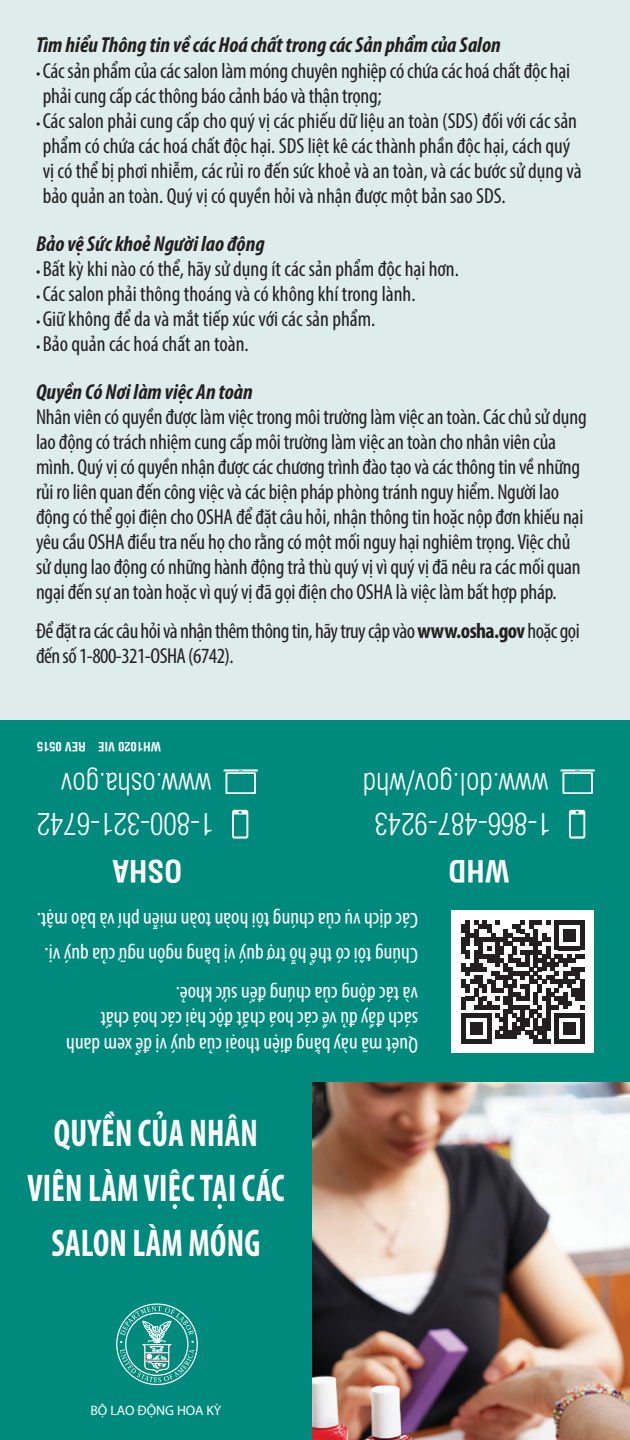
<style>
.page{position:relative;width:630px;height:1440px;background:#fff}
.page>*{position:absolute;margin:0;border:0;box-sizing:border-box;transform-origin:0 0}
.t1{font:700 condensed 38.75px/55px "Myriad Pro";letter-spacing:.01em;color:#fff;text-align:center;scale:.87 1}
.t2{font:300 condensed 30px "Helvetica LT Std";color:#fff}
.t3{font:700 condensed 30px "Helvetica LT Std";color:#fff}
.Paragraph_Style_1{font:condensed 21.75px/25px "Myriad Pro";letter-spacing:-.01em;color:#231f20}
.Paragraph_Style_1-2{font:condensed 21.75px/25.8px "Myriad Pro";color:#fff}
.Paragraph_Style_1-3{font:italic 700 condensed 21.75px "Myriad Pro";color:#231f20}
.t4{font:13.75px "Myriad Pro";color:#fff}
.t5{font:700 condensed 12.5px "Helvetica LT Std";color:#fff}
.s1{font-weight:700;font-size:15px}
.s2{font-weight:700;font-style:italic}
.s3{font-weight:700}
</style>
<div class="page">
<div style="left:0;top:0;width:630px;height:727px;background:#deedec"></div>
<div style="left:0;top:720px;width:630px;height:720px;background:#008a7d"></div>
<img style="left:312px;top:1082px;width:318px;height:358px">
<div style="left:116px;top:1303px;width:82px;height:82px;border:1px solid #fff;border-radius:50%"></div>
<svg style="left:120px;top:1306px;width:74px;height:76px"></svg>
<svg style="left:560px;top:769px;width:35px;height:25px"></svg>
<svg style="left:569px;top:810px;width:16px;height:29px"></svg>
<svg style="left:224px;top:769px;width:34px;height:25px"></svg>
<svg style="left:232px;top:810px;width:16px;height:29px"></svg>
<div style="left:451px;top:910px;width:143px;height:143px;background:#fff"></div>
<svg style="left:462px;top:920px;width:122px;height:123px"></svg>
<p class="Paragraph_Style_1-3" style="left:36px;top:32px;width:466px">Tìm hiểu Thông tin về các Hoá chất trong các Sản phẩm của Salon</p>
<p class="Paragraph_Style_1" style="left:43px;top:58px;width:529px;text-indent:-7px"><span class="s1">•</span> Các sản phẩm của các salon làm móng chuyên nghiệp có chứa các hoá chất độc hại phải cung cấp các thông báo cảnh báo và thận trọng;</p>
<p class="Paragraph_Style_1" style="left:43px;top:108px;width:541px;text-indent:-7px"><span class="s1">•</span> Các salon phải cung cấp cho quý vị các phiếu dữ liệu an toàn (SDS) đối với các sản phẩm có chứa các hoá chất độc hại. SDS liệt kê các thành phần độc hại, cách quý vị có thể bị phơi nhiễm, các rủi ro đến sức khoẻ và an toàn, và các bước sử dụng và bảo quản an toàn. Quý vị có quyền hỏi và nhận được một bản sao SDS.</p>
<p class="Paragraph_Style_1-3" style="left:36px;top:230px;width:230px">Bảo vệ Sức khoẻ Người lao động</p>
<p class="Paragraph_Style_1" style="left:36px;top:256px;width:425px"><span class="s1">•</span> Bất kỳ khi nào có thể, hãy sử dụng ít các sản phẩm độc hại hơn.</p>
<p class="Paragraph_Style_1" style="left:36px;top:281px;width:381px"><span class="s1">•</span> Các salon phải thông thoáng và có không khí trong lành.</p>
<p class="Paragraph_Style_1" style="left:36px;top:306px;width:341px"><span class="s1">•</span> Giữ không để da và mắt tiếp xúc với các sản phẩm.</p>
<p class="Paragraph_Style_1" style="left:36px;top:331px;width:214px"><span class="s1">•</span> Bảo quản các hoá chất an toàn.</p>
<p class="Paragraph_Style_1" style="left:36px;top:379px;width:552px"><span class="s2">Quyền Có Nơi làm việc An toàn<br></span>Nhân viên có quyền được làm việc trong môi trường làm việc an toàn. Các chủ sử dụng lao động có trách nhiệm cung cấp môi trường làm việc an toàn cho nhân viên của mình. Quý vị có quyền nhận được các chương trình đào tạo và các thông tin về những rủi ro liên quan đến công việc và các biện pháp phòng tránh nguy hiểm. Người lao động có thể gọi điện cho OSHA để đặt câu hỏi, nhận thông tin hoặc nộp đơn khiếu nại yêu cầu OSHA điều tra nếu họ cho rằng có một mối nguy hại nghiêm trọng. Việc chủ sử dụng lao động có những hành động trả thù quý vị vì quý vị đã nêu ra các mối quan ngại đến sự an toàn hoặc vì quý vị đã gọi điện cho OSHA là việc làm bất hợp pháp.</p>
<p class="Paragraph_Style_1" style="left:36px;top:618px;width:545px">Để đặt ra các câu hỏi và nhận thêm thông tin, hãy truy cập vào <span class="s3">www.osha.gov</span> hoặc gọi đến số 1-800-321-OSHA (6742).</p>
<p class="t5" style="left:86px;top:755px;width:50px;rotate:-180deg">REV 0515</p>
<p class="t5" style="left:161px;top:755px;width:64px;rotate:-180deg">WH1020 VIE</p>
<p class="t2" style="left:211px;top:803px;width:152px;rotate:-180deg">www.osha.gov</p>
<p class="t2" style="left:548px;top:803px;width:187px;rotate:-180deg">www.dol.gov/whd</p>
<p class="t2" style="left:213px;top:843px;width:178px;rotate:-180deg">1-800-321-6742</p>
<p class="t3" style="left:182px;top:889px;width:72px;rotate:-180deg">OSHA</p>
<p class="t2" style="left:551px;top:843px;width:178px;rotate:-180deg">1-866-487-9243</p>
<p class="t3" style="left:510px;top:889px;width:63px;rotate:-180deg">WHD</p>
<p class="Paragraph_Style_1-2" style="left:418px;top:972px;width:382px;line-height:35px;rotate:-180deg">Chúng tôi có thể hỗ trợ quý vị bằng ngôn ngữ của quý vị.<br>Các dịch vụ của chúng tôi hoàn toàn miễn phí và bảo mật.</p>
<p class="Paragraph_Style_1-2" style="left:418px;top:1058px;width:353px;rotate:-180deg">Quét mã này bằng điện thoại của quý vị để xem danh sách đầy đủ về các hoá chất độc hại các hoá chất<br>và tác động của chúng đến sức khoẻ.</p>
<p class="t1" style="left:27px;top:1104px;width:297px">QUYỀN CỦA NHÂN<br>VIÊN LÀM VIỆC TẠI CÁC<br>SALON LÀM MÓNG</p>
<p class="t4" style="left:91px;top:1402px;width:132px">BỘ LAO ĐỘNG HOA KỲ</p>
</div>
